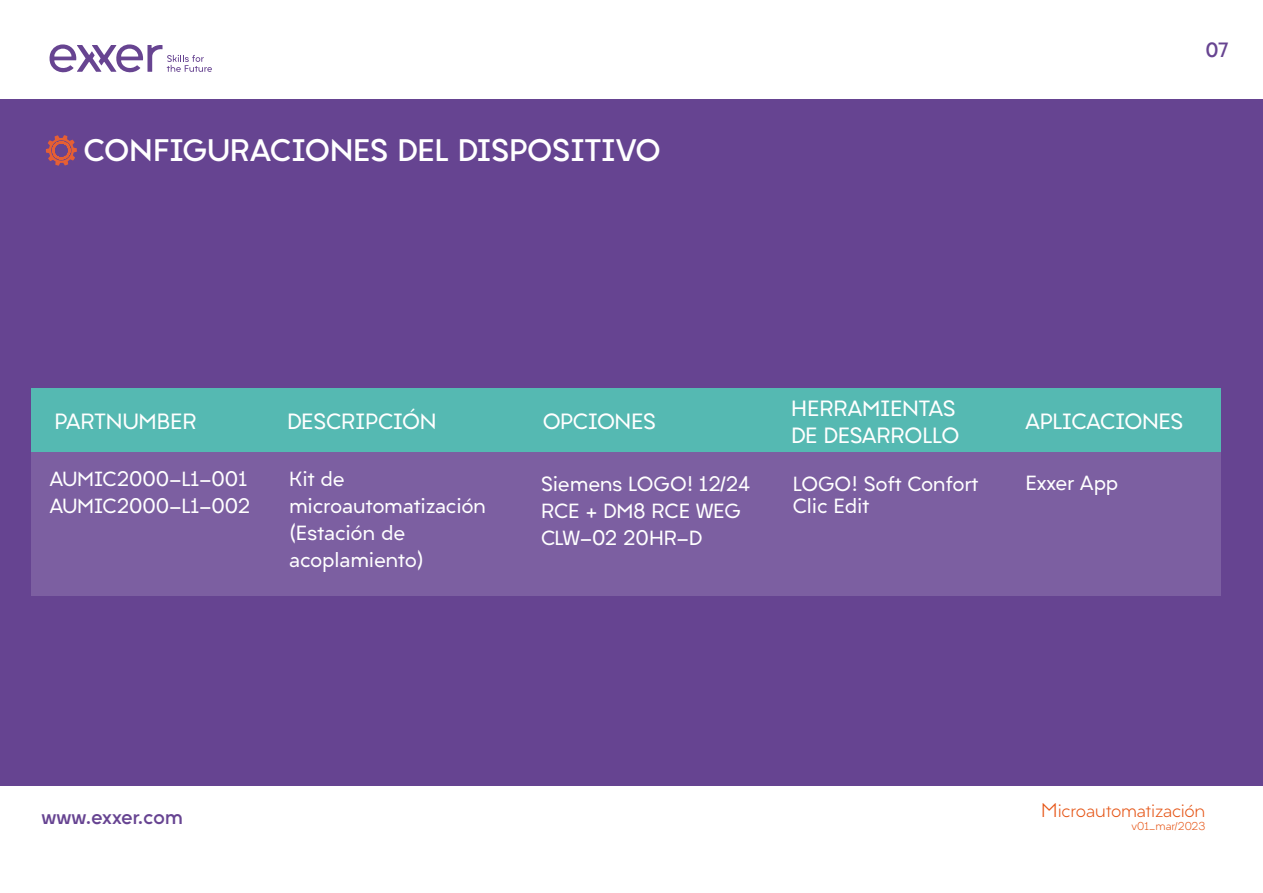
<style>
.page{position:relative;width:1263px;height:893px;background:#fff}
.page>*{position:absolute;margin:0;border:0;box-sizing:border-box;transform-origin:0 0}
.t1{font:700 29.7px "Liber Grotesque Family";color:#fff}
.t2{font:21px/27.2px "Liber Grotesque Family News";color:#fff}
.t3{font:21px "Liber Grotesque Family News";letter-spacing:-.02em;color:#fff}
.t4{font:19.5px/27.2px "Liber Grotesque Family News";color:#fff}
.t5{font:700 19.05px "Liber Grotesque Family";letter-spacing:-.015em;color:#674492}
.t6{font:700 19.05px "Liber Grotesque Family";color:#674491}
.t7{font:300 16.5px "Liber Grotesque Family";letter-spacing:-.01em;color:#e55313}
.t8{font:300 10.65px "Liber Grotesque Family";color:#e65313}
.s1{font-size:19.05px;color:#e65313}
</style>
<div class="page">
<div style="left:0;top:99px;width:1263px;height:686px;background:#664491"></div>
<svg style="left:49px;top:44px;width:163px;height:29px"></svg>
<div style="left:32px;top:388px;width:1189px;height:64px;background:#55b9b2"></div>
<div style="left:32px;top:452px;width:1189px;height:143px;background:#7c5fa1"></div>
<svg style="left:46px;top:135px;width:31px;height:31px"></svg>
<h1 class="t1" style="left:83px;top:131px;width:579px">CONFIGURACIONES DEL DISPOSITIVO</h1>
<p class="t6" style="left:1205px;top:38px;width:25px">07</p>
<p class="t2" style="left:54px;top:408px;width:144px">PARTNUMBER</p>
<p class="t2" style="left:287px;top:407px;width:151px">DESCRIPCIÓN</p>
<p class="t3" style="left:543px;top:408px;width:115px">OPCIONES</p>
<p class="t4" style="left:50px;top:466px;width:202px">AUMIC2000-L1-001<br>AUMIC2000-L1-002</p>
<p class="t4" style="left:289px;top:465px;width:198px">Kit de microautomatización (Estación de acoplamiento)</p>
<p class="t4" style="left:541px;top:470px;width:210px">Siemens LOGO! 12/24<br>RCE + DM8 RCE WEG<br>CLW-02 20HR-D</p>
<p class="t2" style="left:791px;top:395px;width:170px">HERRAMIENTAS<br>DE DESARROLLO</p>
<p class="t3" style="left:1025px;top:408px;width:159px">APLICACIONES</p>
<p class="t4" style="left:793px;top:473px;width:187px;line-height:22px">LOGO! Soft Confort<br>Clic Edit</p>
<p class="t4" style="left:1025px;top:470px;width:94px">Exxer App</p>
<p class="t5" style="left:41px;top:805px;width:143px">www.exxer.com</p>
<p class="t7" style="left:1041px;top:800px;width:166px"><span class="s1">M</span>icroautomatización</p>
<p class="t8" style="left:1131px;top:819px;width:75px">v01_mar/2023</p>
</div>
